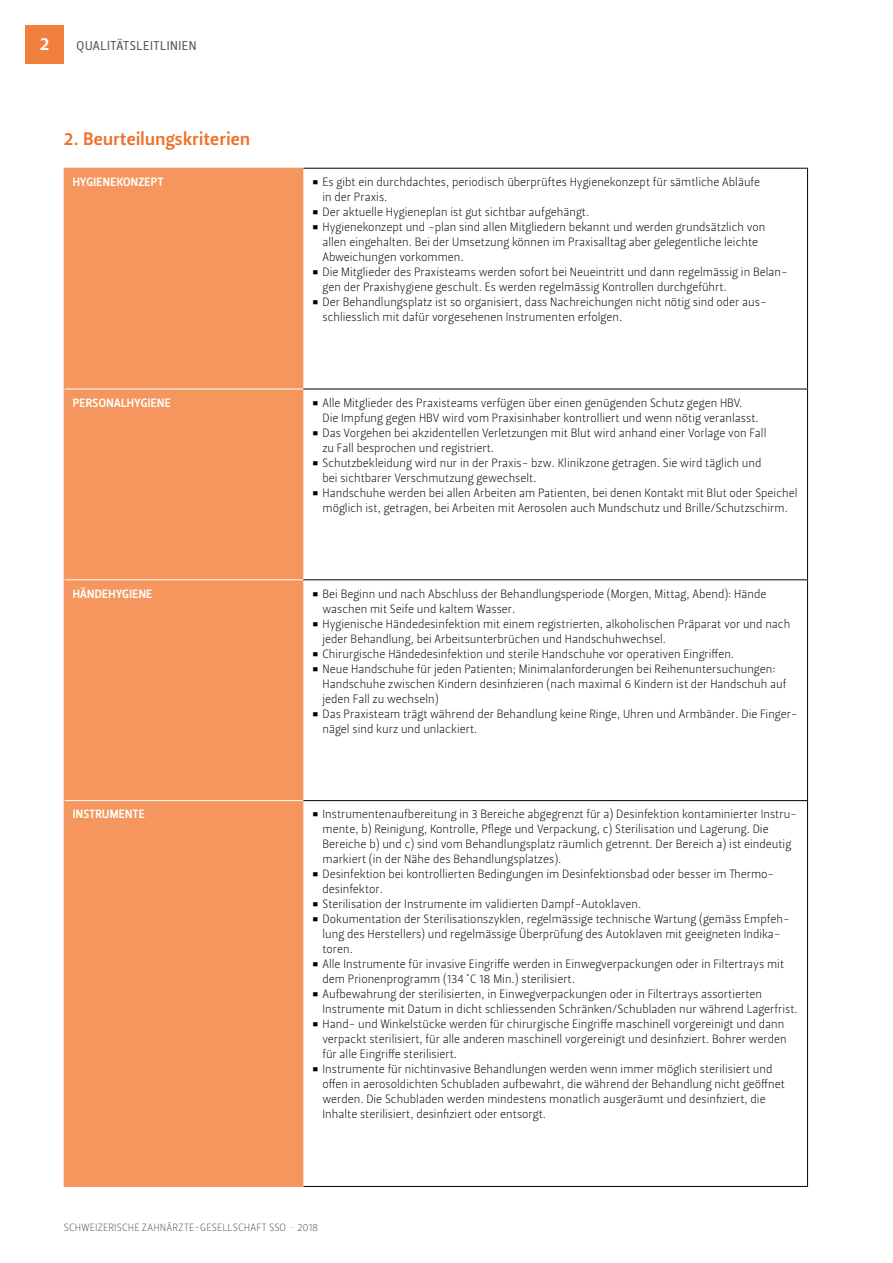
<style>
.page{position:relative;width:893px;height:1263px;background:#fff}
.page>*{position:absolute;margin:0;border:0;box-sizing:border-box;transform-origin:0 0}
.t1{font:18px "Leitura Sans Grot 3";letter-spacing:.02em;color:#ef7028}
.t2{font:18px "Leitura Sans Grot 3";color:#fff}
.t3{font:12.75px "Leitura Sans Grot 2";letter-spacing:.045em;color:#555756}
.t4{font:12px/15px "Leitura Sans Grot 1";color:#000}
.t5{font:12px "Leitura Sans Grot 3";letter-spacing:.025em;color:#fff}
.t6{font:10.5px "Leitura Sans Grot 1";letter-spacing:.015em;color:#555756}
.s1{font-family:"Leitura Sans Grot 3";font-size:27px}
</style>
<div class="page">
<div style="left:26px;top:26px;width:38px;height:38px;background:#f1803e"></div>
<div style="left:65px;top:169px;width:238px;height:1017px;background:#f4965d"></div>
<hr style="left:65px;top:389px;width:238px;height:1px;background:#fff">
<hr style="left:65px;top:579px;width:238px;height:1px;background:#fff">
<hr style="left:65px;top:800px;width:238px;height:1px;background:#fff">
<hr style="left:303px;top:389px;width:505px;height:1px;background:#000">
<hr style="left:303px;top:579px;width:505px;height:1px;background:#000">
<hr style="left:303px;top:800px;width:505px;height:1px;background:#000">
<hr style="left:303px;top:1186px;width:505px;height:1px;background:#000">
<hr style="left:303px;top:168px;width:505px;height:1px;background:#000">
<hr style="left:807px;top:169px;width:1px;height:220px;background:#000">
<hr style="left:807px;top:389px;width:1px;height:190px;background:#000">
<hr style="left:807px;top:580px;width:1px;height:220px;background:#000">
<hr style="left:807px;top:801px;width:1px;height:385px;background:#000">
<hr style="left:64px;top:168px;width:239px;height:1px;background:#f4965d">
<hr style="left:64px;top:169px;width:1px;height:220px;background:#f4965d">
<hr style="left:64px;top:389px;width:1px;height:191px;background:#f4965d">
<hr style="left:64px;top:580px;width:1px;height:221px;background:#f4965d">
<hr style="left:64px;top:801px;width:1px;height:385px;background:#f4965d">
<hr style="left:64px;top:1186px;width:239px;height:1px;background:#f4965d">
<h1 class="t2" style="left:40px;top:34px;width:11px">2</h1>
<p class="t3" style="left:77px;top:38px;width:122px">QUALITÄTSLEITLINIEN</p>
<h1 class="t1" style="left:64px;top:128px;width:188px">2. Beurteilungskriterien</h1>
<p class="t5" style="left:73px;top:175px;width:92px">HYGIENEKONZEPT</p>
<p class="t4" style="left:322px;top:175px;width:439px;text-indent:-11px"><span class="s1">•</span> Es gibt ein durchdachtes, periodisch überprüftes Hygienekonzept für sämtliche Abläufe in der Praxis.</p>
<p class="t4" style="left:312px;top:205px;width:279px"><span class="s1">•</span> Der aktuelle Hygieneplan ist gut sichtbar aufgehängt.</p>
<p class="t4" style="left:322px;top:220px;width:444px;text-indent:-11px"><span class="s1">•</span> Hygienekonzept und -plan sind allen Mitgliedern bekannt und werden grundsätzlich von allen eingehalten. Bei der Umsetzung können im Praxisalltag aber gelegentliche leichte<br>Abweichungen vorkommen.</p>
<p class="t4" style="left:322px;top:265px;width:467px;text-indent:-11px"><span class="s1">•</span> Die Mitglieder des Praxisteams werden sofort bei Neueintritt und dann regelmässig in Belan&shy;gen der Praxishygiene geschult. Es werden regelmässig Kontrollen durchgeführt.</p>
<p class="t4" style="left:322px;top:295px;width:446px;text-indent:-11px"><span class="s1">•</span> Der Behandlungsplatz ist so organisiert, dass Nachreichungen nicht nötig sind oder aus&shy;schliesslich mit dafür vorgesehenen Instrumenten erfolgen.</p>
<p class="t5" style="left:73px;top:396px;width:99px">PERSONALHYGIENE</p>
<p class="t4" style="left:322px;top:395px;width:438px;text-indent:-11px"><span class="s1">•</span> Alle Mitglieder des Praxisteams verfügen über einen genügenden Schutz gegen HBV.<br>Die Impfung gegen HBV wird vom Praxisinhaber kontrolliert und wenn nötig veranlasst.</p>
<p class="t4" style="left:322px;top:425px;width:445px;text-indent:-11px"><span class="s1">•</span> Das Vorgehen bei akzidentellen Verletzungen mit Blut wird anhand einer Vorlage von Fall zu Fall besprochen und registriert.</p>
<p class="t4" style="left:322px;top:455px;width:441px;text-indent:-11px"><span class="s1">•</span> Schutzbekleidung wird nur in der Praxis- bzw. Klinikzone getragen. Sie wird täglich und bei sichtbarer Verschmutzung gewechselt.</p>
<p class="t4" style="left:312px;top:485px;width:487px;text-align:center"><span class="s1">•</span> Handschuhe werden bei allen Arbeiten am Patienten, bei denen Kontakt mit Blut oder Speichel möglich ist, getragen, bei Arbeiten mit Aerosolen auch Mundschutz und Brille/Schutzschirm.</p>
<p class="t5" style="left:73px;top:586px;width:81px">HÄNDEHYGIENE</p>
<p class="t4" style="left:322px;top:586px;width:445px;text-indent:-11px"><span class="s1">•</span> Bei Beginn und nach Abschluss der Behandlungsperiode (Morgen, Mittag, Abend): Hände waschen mit Seife und kaltem Wasser.</p>
<p class="t4" style="left:322px;top:616px;width:469px;text-indent:-11px"><span class="s1">•</span> Hygienische Händedesinfektion mit einem registrierten, alkoholischen Präparat vor und nach jeder Behandlung, bei Arbeitsunterbrüchen und Handschuhwechsel.</p>
<p class="t4" style="left:312px;top:646px;width:424px"><span class="s1">•</span> Chirurgische Händedesinfektion und sterile Handschuhe vor operativen Eingriffen.</p>
<p class="t4" style="left:322px;top:661px;width:465px;text-indent:-11px"><span class="s1">•</span> Neue Handschuhe für jeden Patienten; Minimalanforderungen bei Reihenuntersuchungen:<br>Handschuhe zwischen Kindern desinfizieren (nach maximal 6 Kindern ist der Handschuh auf jeden Fall zu wechseln)</p>
<p class="t4" style="left:322px;top:706px;width:477px;text-indent:-11px"><span class="s1">•</span> Das Praxisteam trägt während der Behandlung keine Ringe, Uhren und Armbänder. Die Finger&shy;nägel sind kurz und unlackiert.</p>
<p class="t5" style="left:73px;top:807px;width:73px">INSTRUMENTE</p>
<p class="t4" style="left:322px;top:807px;width:476px;text-indent:-11px"><span class="s1">•</span> Instrumentenaufbereitung in 3 Bereiche abgegrenzt für a) Desinfektion kontaminierter Instru&shy;mente, b) Reinigung, Kontrolle, Pflege und Verpackung, c) Sterilisation und Lagerung. Die Bereiche b) und c) sind vom Behandlungsplatz räumlich getrennt. Der Bereich a) ist eindeutig markiert (in der Nähe des Behandlungsplatzes).</p>
<p class="t4" style="left:322px;top:867px;width:451px;text-indent:-11px"><span class="s1">•</span> Desinfektion bei kontrollierten Bedingungen im Desinfektionsbad oder besser im Thermo&shy;desinfektor.</p>
<p class="t4" style="left:312px;top:897px;width:331px"><span class="s1">•</span> Sterilisation der Instrumente im validierten Dampf-Autoklaven.</p>
<p class="t4" style="left:322px;top:912px;width:469px;text-indent:-11px"><span class="s1">•</span> Dokumentation der Sterilisationszyklen, regelmässige technische Wartung (gemäss Empfeh&shy;lung des Herstellers) und regelmässige Überprüfung des Autoklaven mit geeigneten Indika&shy;toren.</p>
<p class="t4" style="left:322px;top:957px;width:463px;text-indent:-11px"><span class="s1">•</span> Alle Instrumente für invasive Eingriffe werden in Einwegverpackungen oder in Filtertrays mit dem Prionenprogramm (134°C 18 Min.) sterilisiert.</p>
<p class="t4" style="left:322px;top:987px;width:477px;text-indent:-11px"><span class="s1">•</span> Aufbewahrung der sterilisierten, in Einwegverpackungen oder in Filtertrays assortierten<br>Instrumente mit Datum in dicht schliessenden Schränken/Schubladen nur während Lagerfrist.</p>
<p class="t4" style="left:322px;top:1017px;width:466px;text-indent:-11px"><span class="s1">•</span> Hand- und Winkelstücke werden für chirurgische Eingriffe maschinell vorgereinigt und dann verpackt sterilisiert, für alle anderen maschinell vorgereinigt und desinfiziert. Bohrer werden für alle Eingriffe sterilisiert.</p>
<p class="t4" style="left:322px;top:1062px;width:464px;text-indent:-11px"><span class="s1">•</span> Instrumente für nichtinvasive Behandlungen werden wenn immer möglich sterilisiert und offen in aerosoldichten Schubladen aufbewahrt, die während der Behandlung nicht geöffnet werden. Die Schubladen werden mindestens monatlich ausgeräumt und desinfiziert, die Inhalte sterilisiert, desinfiziert oder entsorgt.</p>
<p class="t6" style="left:64px;top:1222px;width:256px">SCHWEIZERISCHE ZAHNÄRZTE-GESELLSCHAFT SSO 2018</p>
</div>
